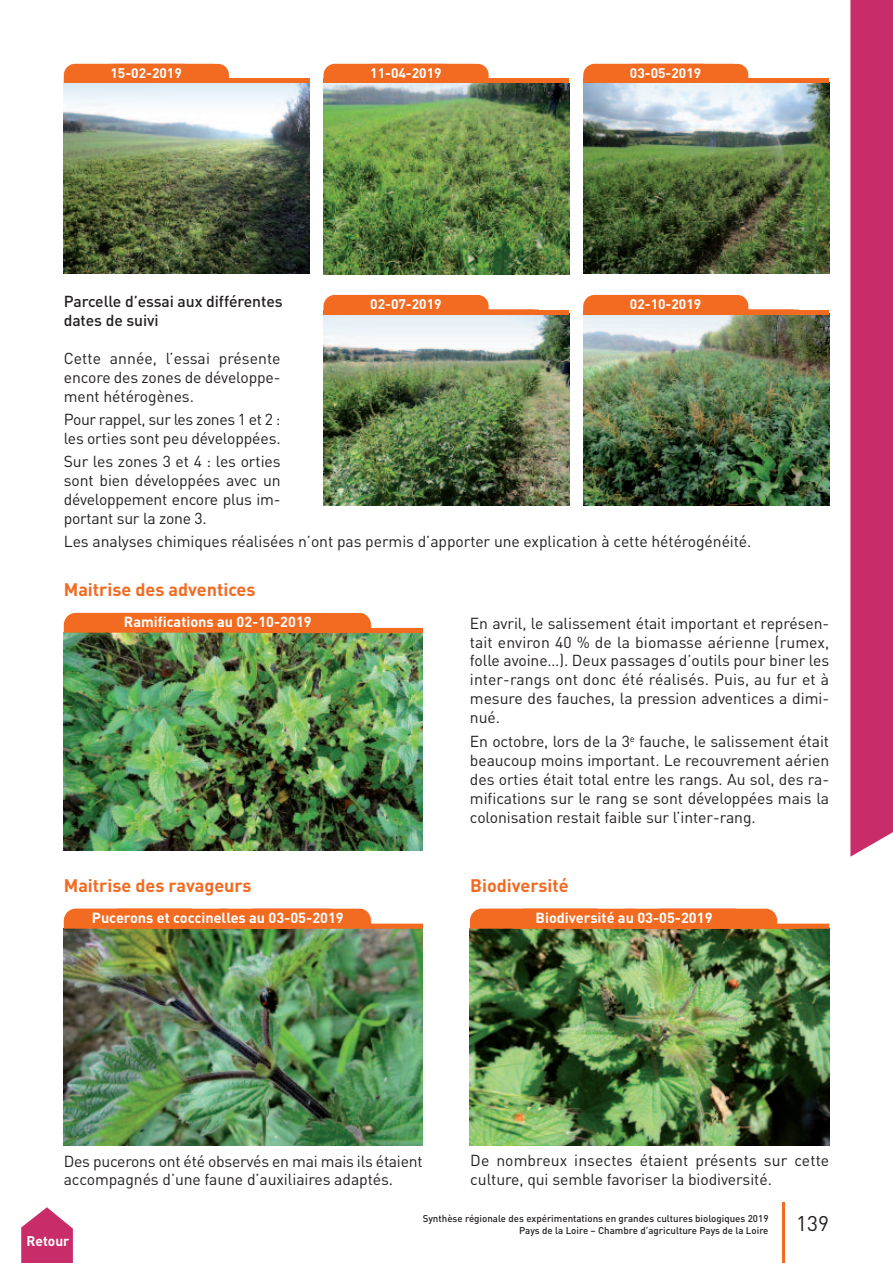
<style>
.page{position:relative;width:893px;height:1263px;background:#fff}
.page>*{position:absolute;margin:0;border:0;box-sizing:border-box;transform-origin:0 0}
.t1{font:21px "DIN";color:#231f20}
.t2{font:700 18px "DIN";color:#f36a21}
.t3{font:15.75px/18.9px "DIN";letter-spacing:-.005em;color:#231f20;text-align:justify}
.t4{font:500 15.75px/18.9px "DIN";letter-spacing:-.005em;color:#231f20}
.t5{font:700 14.55px "DIN";color:#fff}
.t6{font:700 13.8px "DIN";color:#fff}
.t7{font:500 9.75px/11.7px "DIN";color:#231f20;text-align:right}
</style>
<div class="page">
<img style="left:323px;top:83px;width:246px;height:191px">
<hr style="left:782px;top:1202px;width:2px;height:61px;background:#f36a21">
<img style="left:64px;top:633px;width:359px;height:217px">
<svg style="left:64px;top:613px;width:359px;height:20px;background:#f37b3b"></svg>
<div style="left:850px;top:0;width:43px;height:857px;background:#c82d69"></div>
<div style="left:323px;top:64px;width:166px;height:14px;background:#f36a21"></div>
<div style="left:323px;top:78px;width:246px;height:5px;background:#f36a21"></div>
<img style="left:64px;top:83px;width:246px;height:191px">
<div style="left:64px;top:64px;width:165px;height:14px;background:#f36a21"></div>
<div style="left:64px;top:78px;width:246px;height:5px;background:#f36a21"></div>
<img style="left:583px;top:83px;width:246px;height:191px">
<div style="left:583px;top:64px;width:166px;height:14px;background:#f36a21"></div>
<div style="left:583px;top:78px;width:246px;height:5px;background:#f36a21"></div>
<img style="left:323px;top:314px;width:246px;height:191px">
<div style="left:323px;top:295px;width:166px;height:14px;background:#f36a21"></div>
<div style="left:323px;top:309px;width:246px;height:5px;background:#f36a21"></div>
<img style="left:583px;top:314px;width:246px;height:191px">
<div style="left:583px;top:295px;width:166px;height:14px;background:#f36a21"></div>
<div style="left:583px;top:309px;width:246px;height:5px;background:#f36a21"></div>
<img style="left:64px;top:929px;width:359px;height:217px">
<svg style="left:64px;top:908px;width:359px;height:21px;background:#f37e3f"></svg>
<img style="left:470px;top:929px;width:359px;height:217px">
<svg style="left:470px;top:908px;width:359px;height:21px;background:#f37e3f"></svg>
<svg style="left:21px;top:1207px;width:52px;height:56px"></svg>
<p class="t6" style="left:111px;top:65px;width:73px">15-02-2019</p>
<p class="t6" style="left:370px;top:65px;width:73px">11-04-2019</p>
<p class="t6" style="left:630px;top:65px;width:73px">03-05-2019</p>
<p class="t4" style="left:64px;top:292px;width:220px">Parcelle d’essai aux différentes dates de suivi</p>
<p class="t6" style="left:370px;top:297px;width:73px">02-07-2019</p>
<p class="t6" style="left:630px;top:297px;width:73px">02-10-2019</p>
<p class="t3" style="left:64px;top:349px;width:218px">Cette année, l’essai présente encore des zones de développe&shy;ment hétérogènes.</p>
<p class="t3" style="left:64px;top:410px;width:218px">Pour rappel, sur les zones 1 et 2 : les orties sont peu développées.</p>
<p class="t3" style="left:64px;top:452px;width:218px">Sur les zones 3 et 4 : les orties sont bien développées avec un développement encore plus im&shy;portant sur la zone 3.</p>
<p class="t3" style="left:64px;top:532px;width:689px">Les analyses chimiques réalisées n’ont pas permis d’apporter une explication à cette hétérogénéité.</p>
<p class="t2" style="left:64px;top:580px;width:193px">Maitrise des adventices</p>
<p class="t5" style="left:124px;top:613px;width:189px">Ramifications au 02-10-2019</p>
<p class="t2" style="left:64px;top:875px;width:189px">Maitrise des ravageurs</p>
<p class="t5" style="left:92px;top:909px;width:253px">Pucerons et coccinelles au 03-05-2019</p>
<p class="t3" style="left:470px;top:614px;width:361px">En avril, le salissement était important et représen&shy;tait environ 40 % de la biomasse aérienne (rumex, folle avoine…). Deux passages d’outils pour biner les inter-rangs ont donc été réalisés. Puis, au fur et à mesure des fauches, la pression adventices a dimi&shy;nué.</p>
<p class="t3" style="left:470px;top:732px;width:361px">En octobre, lors de la 3<sup>e</sup> fauche, le salissement était beaucoup moins important. Le recouvrement aérien des orties était total entre les rangs. Au sol, des ra&shy;mifications sur le rang se sont développées mais la colonisation restait faible sur l’inter-rang.</p>
<p class="t2" style="left:470px;top:875px;width:100px">Biodiversité</p>
<p class="t5" style="left:535px;top:909px;width:179px">Biodiversité au 03-05-2019</p>
<p class="t3" style="left:64px;top:1151px;width:360px">Des pucerons ont été observés en mai mais ils étaient accompagnés d’une faune d’auxiliaires adaptés.</p>
<p class="t3" style="left:470px;top:1151px;width:360px">De nombreux insectes étaient présents sur cette culture, qui semble favoriser la biodiversité.</p>
<p class="t6" style="left:26px;top:1233px;width:45px">Retour</p>
<p class="t7" style="left:423px;top:1213px;width:347px">Synthèse régionale des expérimentations en grandes cultures biologiques 2019<br>Pays de la Loire – Chambre d’agriculture Pays de la Loire</p>
<h1 class="t1" style="left:796px;top:1211px;width:34px">139</h1>
</div>
